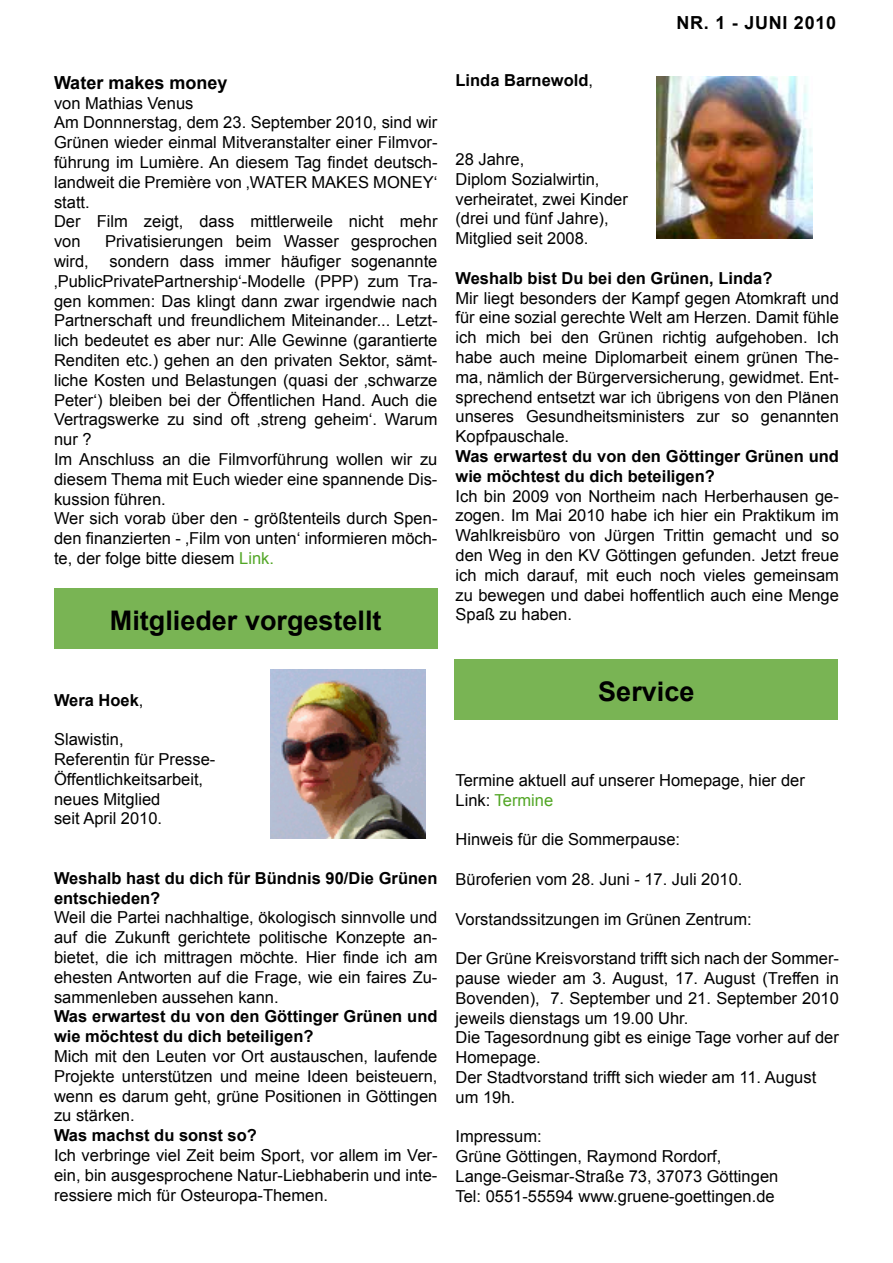
<style>
.page{position:relative;width:893px;height:1263px;background:#fff}
.page>*{position:absolute;margin:0;border:0;box-sizing:border-box;transform-origin:0 0}
.t1{font:700 27px "Arial";color:#000}
.t2{font:700 18px "Arial";color:#000}
.t3{font:700 18px "Arial";letter-spacing:.04em;color:#000}
.t4{font:16.5px/19.8px "Arial";color:#000}
.t5{font:700 16.5px/19.8px "Arial";color:#000}
.s1{color:#52a625}
.s2{font-weight:400}
</style>
<div class="page">
<div style="left:54px;top:588px;width:383px;height:60px;background:#79b454"></div>
<div style="left:455px;top:659px;width:383px;height:60px;background:#79b454"></div>
<img style="left:657px;top:77px;width:155px;height:161px">
<img style="left:270px;top:670px;width:155px;height:168px">
<p class="t3" style="left:676px;top:10px;width:161px">Nr. 1 - Juni 2010</p>
<p class="t2" style="left:54px;top:71px;width:175px">Water makes money</p>
<p class="t4" style="left:54px;top:93px;width:385px">von Mathias Venus<br>Am Donnnerstag, dem 23. September 2010, sind wir Grünen wieder einmal Mitveranstalter einer Filmvor&shy;führung im Lumière. An diesem Tag findet deutsch&shy;landweit die Première von ‚WATER MAKES MONEY‘ statt.<br>Der Film zeigt, dass mittlerweile nicht mehr von</p>
<p class="t4" style="left:105px;top:232px;width:334px">Privatisierungen beim Wasser gesprochen</p>
<p class="t4" style="left:54px;top:251px;width:385px;text-indent:56px">sondern dass immer häufiger sogenannte ‚PublicPrivatePartnership‘-Modelle (PPP) zum Tra&shy;gen kommen: Das klingt dann zwar irgendwie nach Partnerschaft und freundlichem Miteinander... Letzt&shy;lich bedeutet es aber nur: Alle Gewinne (garantierte Renditen etc.) gehen an den privaten Sektor, sämt&shy;liche Kosten und Belastungen (quasi der ‚schwarze Peter‘) bleiben bei der Öffentlichen Hand. Auch die Vertragswerke zu sind oft ‚streng geheim‘. Warum nur ?<br>Im Anschluss an die Filmvorführung wollen wir zu diesem Thema mit Euch wieder eine spannende Dis&shy;kussion führen.<br>Wer sich vorab über den - größtenteils durch Spen&shy;den finanzierten - ‚Film von unten‘ informieren möch&shy;te, der folge bitte diesem <span class="s1">Link.</span></p>
<p class="t4" style="left:54px;top:251px;width:36px">wird,</p>
<h1 class="t1" style="left:110px;top:602px;width:273px">Mitglieder vorgestellt</h1>
<p class="t5" style="left:455px;top:71px;width:139px">Linda Barnewold<span class="s2">,</span></p>
<p class="t4" style="left:455px;top:149px;width:174px">28 Jahre,<br>Diplom Sozialwirtin, verheiratet, zwei Kinder (drei und fünf Jahre),<br>Mitglied seit 2008.</p>
<p class="t5" style="left:455px;top:269px;width:318px">Weshalb bist Du bei den Grünen, Linda?</p>
<p class="t4" style="left:455px;top:288px;width:385px;text-align:justify">Mir liegt besonders der Kampf gegen Atomkraft und für eine sozial gerechte Welt am Herzen. Damit fühle ich mich bei den Grünen richtig aufgehoben. Ich habe auch meine Diplomarbeit einem grünen The&shy;ma, nämlich der Bürgerversicherung, gewidmet. Ent&shy;sprechend entsetzt war ich übrigens von den Plänen unseres Gesundheitsministers zur so genannten Kopfpauschale.</p>
<p class="t5" style="left:455px;top:447px;width:385px">Was erwartest du von den Göttinger Grünen und wie möchtest du dich beteiligen?</p>
<p class="t4" style="left:455px;top:486px;width:385px;text-align:justify">Ich bin 2009 von Northeim nach Herberhausen ge&shy;zogen. Im Mai 2010 habe ich hier ein Praktikum im Wahlkreisbüro von Jürgen Trittin gemacht und so den Weg in den KV Göttingen gefunden. Jetzt freue ich mich darauf, mit euch noch vieles gemeinsam zu bewegen und dabei hoffentlich auch eine Menge Spaß zu haben.</p>
<p class="t5" style="left:54px;top:690px;width:91px">Wera Hoek<span class="s2">,</span></p>
<p class="t4" style="left:54px;top:730px;width:163px">Slawistin,<br>Referentin für Presse-<br>Öffentlichkeitsarbeit, neues Mitglied<br>seit April 2010.</p>
<p class="t5" style="left:54px;top:869px;width:385px">Weshalb hast du dich für Bündnis 90/Die Grünen entschieden?</p>
<p class="t4" style="left:54px;top:908px;width:385px;text-align:justify">Weil die Partei nachhaltige, ökologisch sinnvolle und auf die Zukunft gerichtete politische Konzepte an&shy;bietet, die ich mittragen möchte. Hier finde ich am ehesten Antworten auf die Frage, wie ein faires Zu&shy;sammenleben aussehen kann.</p>
<p class="t5" style="left:54px;top:1007px;width:385px">Was erwartest du von den Göttinger Grünen und wie möchtest du dich beteiligen?</p>
<p class="t4" style="left:54px;top:1046px;width:385px;text-align:justify">Mich mit den Leuten vor Ort austauschen, laufende Projekte unterstützen und meine Ideen beisteuern, wenn es darum geht, grüne Positionen in Göttingen zu stärken.</p>
<p class="t5" style="left:54px;top:1126px;width:204px">Was machst du sonst so?</p>
<p class="t4" style="left:54px;top:1145px;width:385px;text-align:justify">Ich verbringe viel Zeit beim Sport, vor allem im Ver&shy;ein, bin ausgesprochene Natur-Liebhaberin und inte&shy;ressiere mich für Osteuropa-Themen.</p>
<h1 class="t1" style="left:598px;top:673px;width:98px">Service</h1>
<p class="t4" style="left:455px;top:770px;width:351px">Termine aktuell auf unserer Homepage, hier der<br>Link: <span class="s1">Termine</span></p>
<p class="t4" style="left:455px;top:830px;width:226px">Hinweis für die Sommerpause:</p>
<p class="t4" style="left:455px;top:869px;width:289px">Büroferien vom 28. Juni - 17. Juli 2010.</p>
<p class="t4" style="left:455px;top:909px;width:298px">Vorstandssitzungen im Grünen Zentrum:</p>
<p class="t4" style="left:455px;top:949px;width:385px">Der Grüne Kreisvorstand trifft sich nach der Sommer&shy;pause wieder am 3. August, 17. August (Treffen in Bovenden), 7. September und 21. September 2010 jeweils dienstags um 19.00 Uhr.<br>Die Tagesordnung gibt es einige Tage vorher auf der Homepage.<br>Der Stadtvorstand trifft sich wieder am 11. August um 19h.</p>
<p class="t4" style="left:455px;top:1127px;width:324px">Impressum:<br>Grüne Göttingen, Raymond Rordorf, Lange-Geismar-Straße 73, 37073 Göttingen Tel: 0551-55594 www.gruene-goettingen.de</p>
</div>
